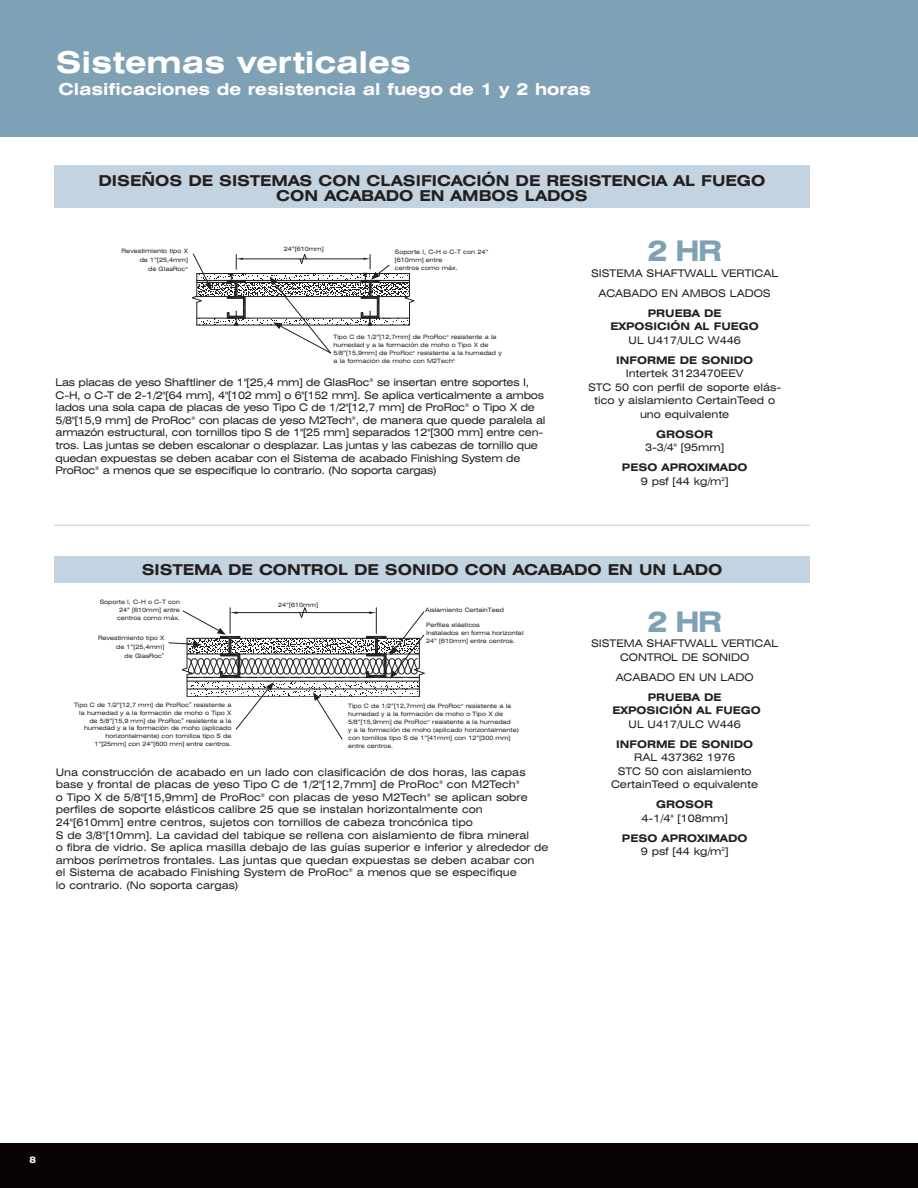
<style>
.page{position:relative;width:918px;height:1188px;background:#fff}
.page>*{position:absolute;margin:0;border:0;box-sizing:border-box;transform-origin:0 0}
.t1{font:700 expanded 30px "Swiss 721 BT";color:#fff}
.t2{font:700 expanded 28.5px "Swiss 721 BT";color:#7fa1b6}
.t3{font:700 expanded 16.5px "Swiss 721 BT";color:#fff}
.t4{font:700 expanded 15px/15px "Swiss 721 BT";color:#231f20;text-align:center}
.t5{font:expanded 10.5px/12.6px "Swiss 721 BT";color:#231f20;text-align:center}
.t6{font:expanded 10.5px/12.6px "Swiss 721 BT";letter-spacing:-.02em;color:#231f20}
.t7{font:700 expanded 10.5px/13.5px "Swiss 721 BT";color:#231f20;text-align:center}
.t8{font:700 expanded 9px "Swiss 721 BT";color:#fff}
.t9{font:expanded 6px/7.9px "Swiss 721 BT";color:#231f20;text-align:right}
.s1{font-weight:400}
</style>
<div class="page">
<div style="left:0;top:1143px;width:918px;height:45px;background:#090204"></div>
<div style="left:0;top:0;width:918px;height:137px;background:#7fa1b6"></div>
<div style="left:54px;top:166px;width:756px;height:42px;background:#c3d3df"></div>
<div style="left:54px;top:556px;width:756px;height:26px;background:#c3d3df"></div>
<hr style="left:54px;top:525px;width:756px;height:1px;background:#d0dce6">
<svg style="left:192px;top:253px;width:222px;height:101px"></svg>
<svg style="left:168px;top:607px;width:257px;height:133px"></svg>
<h1 class="t1" style="left:56px;top:51px;width:357px">Sistemas verticales</h1>
<h3 class="t3" style="left:58px;top:84px;width:534px">Clasificaciones de resistencia al fuego de 1 y 2 horas</h3>
<h3 class="t4" style="left:99px;top:174px;width:669px">DISEÑOS DE SISTEMAS CON CLASIFICACIÓN DE RESISTENCIA AL FUEGO<br>CON ACABADO EN AMBOS LADOS</h3>
<p class="t9" style="left:122px;top:247px;width:68px;line-height:8.9px">Revestimiento tipo X de 1”[25,4mm]<br>de GlasRoc<sup>®</sup></p>
<p class="t9" style="left:284px;top:246px;width:41px">24”[610mm]</p>
<p class="t9" style="left:395px;top:249px;width:95px;text-align:left">Soporte I, C-H o C-T con 24” [610mm] entre<br>centros como máx.</p>
<p class="t9" style="left:334px;top:334px;width:170px;text-align:left">Tipo C de 1/2”[12,7mm] de ProRoc<sup>®</sup> resistente a la humedad y a la formación de moho o Tipo X de 5/8”[15,9mm] de ProRoc<sup>®</sup> resistente a la humedad y a la formación de moho con M2Tech<sup>®</sup></p>
<p class="t6" style="left:56px;top:377px;width:491px">Las placas de yeso Shaftliner de 1"[25,4 mm] de GlasRoc<sup>®</sup> se insertan entre soportes I, C-H, o C-T de 2-1/2"[64 mm], 4"[102 mm] o 6"[152 mm]. Se aplica verticalmente a ambos lados una sola capa de placas de yeso Tipo C de 1/2"[12,7 mm] de ProRoc<sup>®</sup> o Tipo X de 5/8"[15,9 mm] de ProRoc<sup>®</sup> con placas de yeso M2Tech<sup>®</sup>, de manera que quede paralela al armazón estructural, con tornillos tipo S de 1"[25 mm] separados 12"[300 mm] entre cen&shy;tros. Las juntas se deben escalonar o desplazar. Las juntas y las cabezas de tornillo que quedan expuestas se deben acabar con el Sistema de acabado Finishing System de ProRoc<sup>®</sup> a menos que se especifique lo contrario. (No soporta cargas)</p>
<h2 class="t2" style="left:647px;top:240px;width:77px">2 HR</h2>
<p class="t5" style="left:591px;top:264px;width:189px;line-height:20px">SISTEMA SHAFTWALL VERTICAL<br>ACABADO EN AMBOS LADOS</p>
<p class="t7" style="left:611px;top:307px;width:150px">PRUEBA DE<br>EXPOSICIÓN AL FUEGO</p>
<p class="t5" style="left:629px;top:335px;width:114px">UL U417/ULC W446</p>
<p class="t7" style="left:616px;top:354px;width:138px">INFORME DE SONIDO</p>
<p class="t5" style="left:588px;top:368px;width:195px;line-height:13.5px">Intertek 3123470EEV<br>STC 50 con perfil de soporte elás&shy;tico y aislamiento CertainTeed o uno equivalente</p>
<p class="t7" style="left:656px;top:428px;width:58px">GROSOR</p>
<p class="t5" style="left:645px;top:442px;width:81px">3-3/4" [95mm]</p>
<p class="t7" style="left:622px;top:462px;width:127px">PESO APROXIMADO<br><span class="s1">9 psf [44 kg/m</span><sup>2</sup><span class="s1">]</span></p>
<h3 class="t4" style="left:142px;top:563px;width:582px">SISTEMA DE CONTROL DE SONIDO CON ACABADO EN UN LADO</h3>
<p class="t9" style="left:100px;top:598px;width:82px">Soporte I, C-H o C-T con<br>24” [610mm] entre centros como máx.</p>
<p class="t9" style="left:98px;top:634px;width:68px;line-height:8.9px">Revestimiento tipo X de 1”[25,4mm]<br>de GlasRoc<sup>®</sup></p>
<p class="t9" style="left:74px;top:701px;width:159px">Tipo C de 1/2”[12,7 mm] de ProRoc<sup>®</sup> resistente a la humedad y a la formación de moho o Tipo X de 5/8”[15,9 mm] de ProRoc<sup>®</sup> resistente a la humedad y a la formación de moho (aplicado horizontalmente) con tornillos tipo S de 1”[25mm] con 24”[600 mm] entre centros.</p>
<p class="t9" style="left:278px;top:601px;width:41px">24”[610mm]</p>
<p class="t9" style="left:425px;top:606px;width:80px">Aislamiento CertainTeed</p>
<p class="t9" style="left:426px;top:621px;width:99px;text-align:left">Perfiles elásticos<br>Instalados en forma horizontal<br>24” [610mm] entre centros.</p>
<p class="t9" style="left:348px;top:703px;width:172px;text-align:left">Tipo C de 1/2”[12,7mm] de ProRoc<sup>®</sup> resistente a la humedad y a la formación de moho o Tipo X de 5/8”[15,9mm] de ProRoc<sup>®</sup> resistente a la humedad<br>y a la formación de moho (aplicado horizontalmente) con tornillos tipo S de 1”[41mm] con 12”[300 mm] entre centros.</p>
<p class="t5" style="left:56px;top:766px;width:494px;text-align:left">Una construcción de acabado en un lado con clasificación de dos horas, las capas base y frontal de placas de yeso Tipo C de 1/2"[12,7mm] de ProRoc<sup>®</sup> con M2Tech<sup>®<br></sup>o Tipo X de 5/8"[15,9mm] de ProRoc<sup>®</sup> con placas de yeso M2Tech<sup>®</sup> se aplican sobre perfiles de soporte elásticos calibre 25 que se instalan horizontalmente con 24"[610mm] entre centros, sujetos con tornillos de cabeza troncónica tipo<br>S de 3/8"[10mm]. La cavidad del tabique se rellena con aislamiento de fibra mineral<br>o fibra de vidrio. Se aplica masilla debajo de las guías superior e inferior y alrededor de ambos perímetros frontales. Las juntas que quedan expuestas se deben acabar con<br>el Sistema de acabado Finishing System de ProRoc<sup>®</sup> a menos que se especifique<br>lo contrario. (No soporta cargas)</p>
<h2 class="t2" style="left:647px;top:611px;width:77px">2 HR</h2>
<p class="t5" style="left:591px;top:638px;width:189px;line-height:13.5px">SISTEMA SHAFTWALL VERTICAL<br>CONTROL DE SONIDO</p>
<p class="t5" style="left:616px;top:672px;width:139px">ACABADO EN UN LADO</p>
<p class="t7" style="left:613px;top:691px;width:150px">PRUEBA DE<br>EXPOSICIÓN AL FUEGO</p>
<p class="t5" style="left:629px;top:719px;width:114px">UL U417/ULC W446</p>
<p class="t7" style="left:616px;top:738px;width:138px">INFORME DE SONIDO</p>
<p class="t5" style="left:611px;top:752px;width:149px;line-height:13.5px">RAL 437362 1976<br>STC 50 con aislamiento<br>CertainTeed o equivalente</p>
<p class="t7" style="left:656px;top:799px;width:58px">GROSOR</p>
<p class="t5" style="left:642px;top:813px;width:88px">4-1/4" [108mm]</p>
<p class="t7" style="left:622px;top:832px;width:127px">PESO APROXIMADO<br><span class="s1">9 psf [44 kg/m</span><sup>2</sup><span class="s1">]</span></p>
<p class="t8" style="left:29px;top:1157px;width:8px">8</p>
</div>
